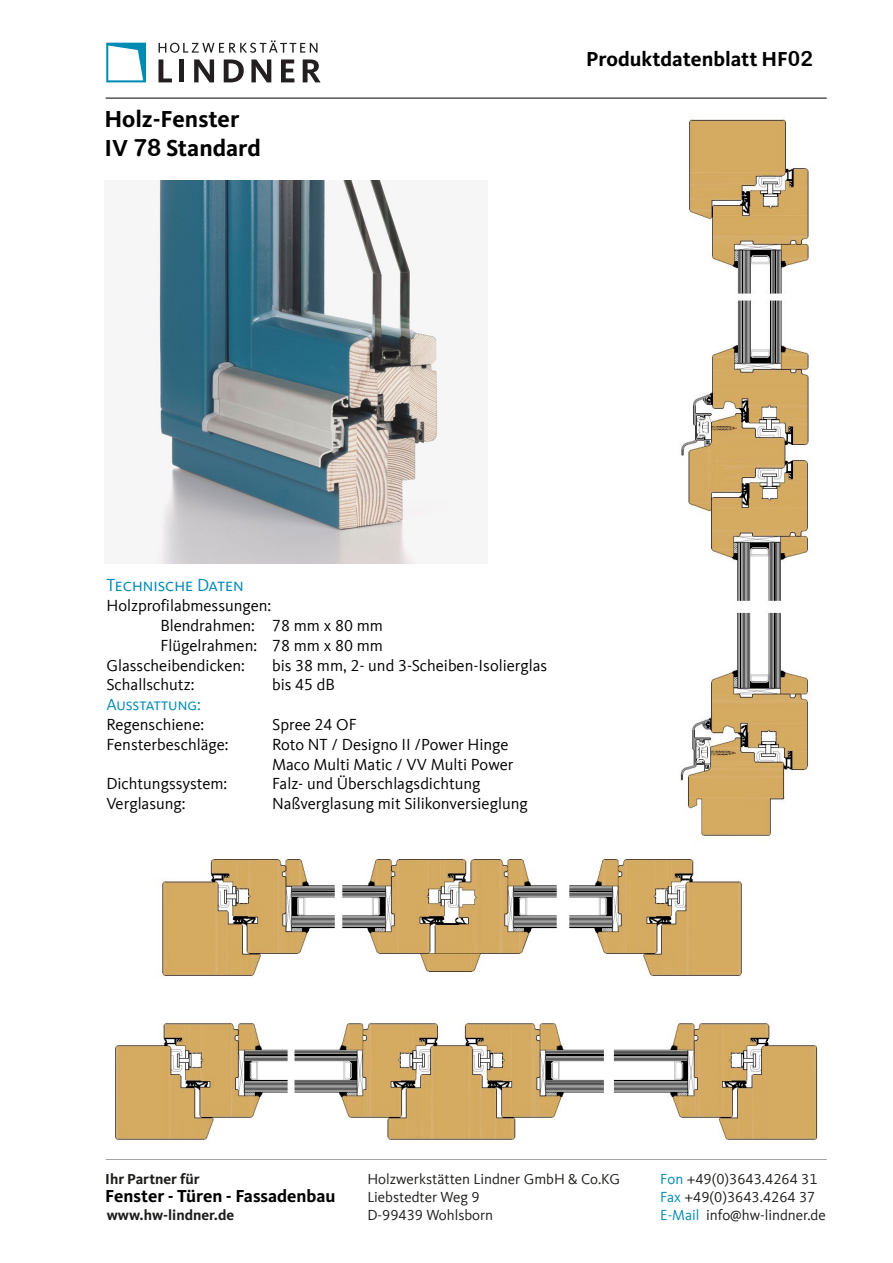
<style>
.page{position:relative;width:893px;height:1263px;background:#fff}
.page>*{position:absolute;margin:0;border:0;box-sizing:border-box;transform-origin:0 0}
.t1{font:700 24px/28.8px "Kievit OT";color:#000}
.t2{font:700 21px "Kievit OT";color:#000}
.t3{font:700 18px "Kievit OT";color:#000}
.t4{font:18px "Kievit Sc Offc Pro";color:#008ab4}
.t5{font:16.5px/19.8px "Kievit Offc Pro";color:#000}
.t6{font:16.5px "Kievit Sc Offc Pro";letter-spacing:-.005em;color:#008ab4}
.t7{font:15px/18px "Kievit Offc Pro";color:#1d1d1b}
.t8{font:700 15px "Kievit OT";color:#1d1d1b}
.s1{font-family:"Arial Rounded MT Bold";font-weight:400}
.s2{color:#008ab4}
</style>
<div class="page">
<svg style="left:106px;top:43px;width:40px;height:39px"></svg>
<svg style="left:159px;top:40px;width:158px;height:13px"></svg>
<svg style="left:159px;top:59px;width:13px;height:23px"></svg>
<div style="left:179px;top:59px;width:5px;height:23px;background:#231f20"></div>
<svg style="left:194px;top:59px;width:20px;height:23px"></svg>
<svg style="left:224px;top:59px;width:20px;height:23px"></svg>
<svg style="left:251px;top:59px;width:20px;height:23px"></svg>
<svg style="left:281px;top:59px;width:13px;height:23px"></svg>
<svg style="left:303px;top:59px;width:18px;height:23px"></svg>
<hr style="left:106px;top:98px;width:721px;height:1px;background:#000">
<hr style="left:106px;top:1158px;width:721px;height:1px;background:#000">
<img style="left:156px;top:180px;width:306px;height:383px">
<img style="left:680px;top:119px;width:131px;height:718px">
<img style="left:115px;top:858px;width:703px;height:283px">
<h1 class="t1" style="left:104px;top:105px;width:158px">Holz-Fenster<br>IV <span class="s1">78</span> Standard</h1>
<p class="t2" style="left:586px;top:47px;width:228px">Produktdatenblatt HF<span class="s1">02</span></p>
<p class="t4" style="left:106px;top:575px;width:139px">Technische Daten</p>
<p class="t5" style="left:106px;top:596px;width:166px">Holzprofilabmessungen:</p>
<p class="t5" style="left:160px;top:615px;width:224px">Blendrahmen: 78 mm x 80 mm</p>
<p class="t5" style="left:160px;top:635px;width:224px">Flügelrahmen: 78 mm x 80 mm</p>
<p class="t5" style="left:106px;top:655px;width:140px">Glasscheibendicken:</p>
<p class="t5" style="left:272px;top:655px;width:277px">bis 38 mm, 2- und 3-Scheiben-Isolierglas</p>
<p class="t5" style="left:106px;top:675px;width:89px">Schallschutz:</p>
<p class="t5" style="left:272px;top:675px;width:64px">bis 45 dB</p>
<p class="t6" style="left:106px;top:695px;width:96px">Ausstattung:</p>
<p class="t5" style="left:106px;top:714px;width:99px">Regenschiene:</p>
<p class="t5" style="left:272px;top:714px;width:86px">Spree 24 OF</p>
<p class="t5" style="left:106px;top:734px;width:124px">Fensterbeschläge:</p>
<p class="t5" style="left:272px;top:734px;width:243px">Roto NT / Designo II /Power Hinge<br>Maco Multi Matic / VV Multi Power</p>
<p class="t5" style="left:106px;top:774px;width:122px">Dichtungssystem:</p>
<p class="t5" style="left:272px;top:774px;width:210px">Falz- und Überschlagsdichtung</p>
<p class="t5" style="left:106px;top:794px;width:81px">Verglasung:</p>
<p class="t5" style="left:272px;top:794px;width:257px">Naßverglasung mit Silikonversieglung</p>
<p class="t8" style="left:105px;top:1170px;width:96px">Ihr Partner für</p>
<p class="t7" style="left:660px;top:1169px;width:159px"><span class="s2">Fon</span> +49(0)3643.4264 31<br><span class="s2">Fax</span> +49(0)3643.4264 37</p>
<p class="t8" style="left:107px;top:1206px;width:129px">www.hw-lindner.de</p>
<p class="t7" style="left:660px;top:1205px;width:167px"><span class="s2">E-Mail</span> info@hw-lindner.de</p>
<p class="t7" style="left:367px;top:1170px;width:254px">Holzwerkstätten Lindner GmbH &amp; Co.KG<br>Liebstedter Weg 9<br>D-99439 Wohlsborn</p>
<p class="t3" style="left:105px;top:1185px;width:232px">Fenster - Türen - Fassadenbau</p>
</div>
